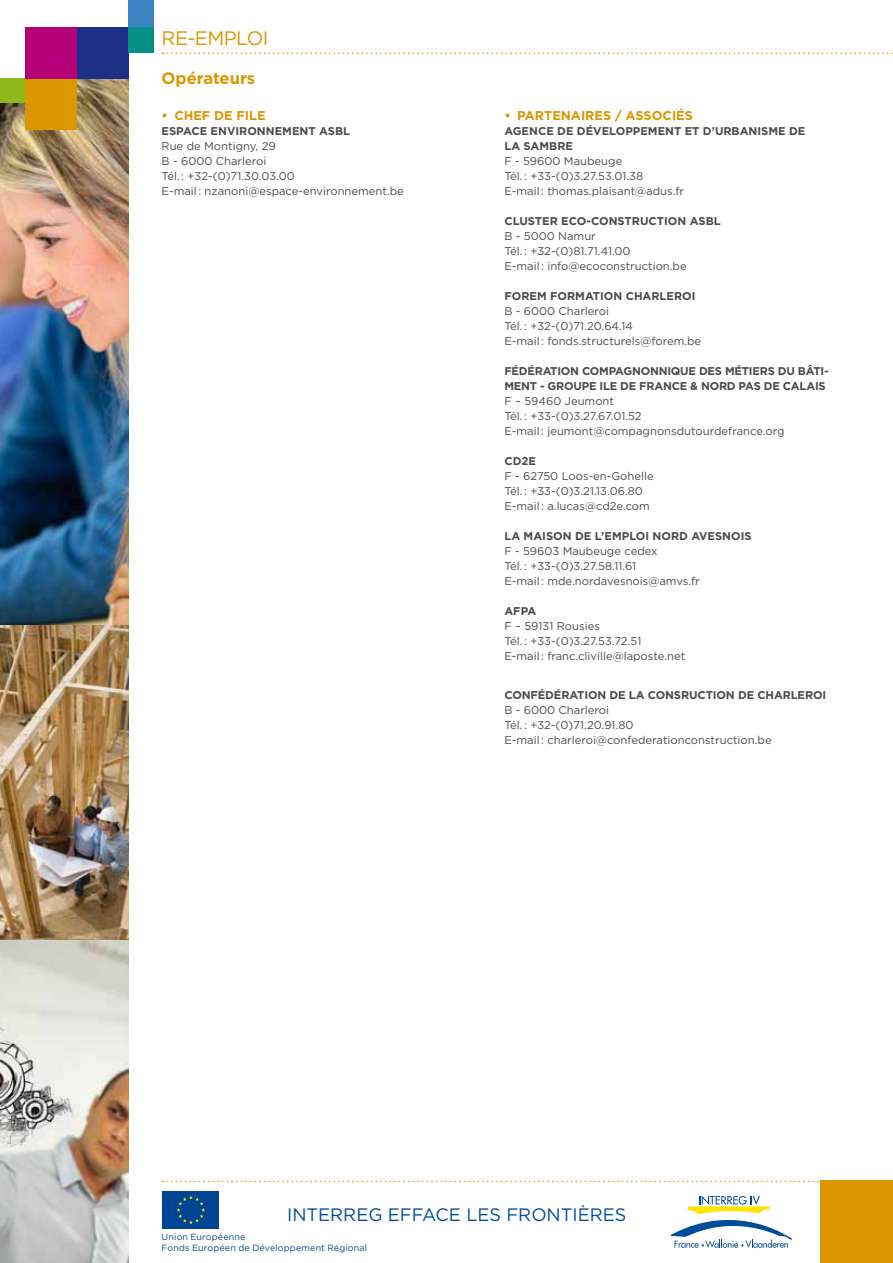
<style>
.page{position:relative;width:893px;height:1263px;background:#fff}
.page>*{position:absolute;margin:0;border:0;box-sizing:border-box;transform-origin:0 0}
.t1{font:19.5px "Gotham";letter-spacing:-.03em;color:#dc9601}
.t2{font:18px "Gotham";color:#004c98}
.t3{font:700 16.5px "Gotham";color:#dc9601}
.t4{font:700 12.75px "Gotham";color:#dc9601}
.t5{font:11.25px/15px "Gotham";color:#4b4b4d}
.t6{font:700 11.25px "Gotham";color:#4b4b4d}
.t7{font:700 11.25px "Gotham";letter-spacing:-.02em;color:#4b4b4d}
.t8{font:9px/10.8px "Gotham";letter-spacing:.02em;color:#004494}
</style>
<div class="page">
<img style="left:0;top:78px;width:128px;height:1185px">
<div style="left:0;top:78px;width:26px;height:25px;background:#8fb91a"></div>
<div style="left:26px;top:78px;width:51px;height:52px;background:#dc9601"></div>
<div style="left:26px;top:27px;width:51px;height:51px;background:#b40178"></div>
<div style="left:77px;top:27px;width:51px;height:51px;background:#1d2f86"></div>
<div style="left:128px;top:0;width:26px;height:27px;background:#3c84c1"></div>
<div style="left:128px;top:27px;width:26px;height:26px;background:#029089"></div>
<div style="left:821px;top:1181px;width:72px;height:82px;background:#dc9601"></div>
<svg style="left:162px;top:1191px;width:1px;height:38px"></svg>
<div style="left:163px;top:1191px;width:56px;height:38px;background:#004494"></div>
<svg style="left:177px;top:1196px;width:28px;height:28px"></svg>
<svg style="left:670px;top:1196px;width:122px;height:52px"></svg>
<svg style="left:162px;top:53px;width:731px;height:1px"></svg>
<svg style="left:162px;top:1181px;width:659px;height:1px"></svg>
<h1 class="t1" style="left:162px;top:25px;width:108px">RE-EMPLOI</h1>
<h3 class="t3" style="left:162px;top:68px;width:95px">OPÉRATEURS</h3>
<p class="t4" style="left:162px;top:107px;width:91px">• CHEF DE FILE</p>
<p class="t6" style="left:162px;top:124px;width:82px">ESPACE ENVIRO</p>
<p class="t6" style="left:257px;top:124px;width:27px">NNEME</p>
<p class="t6" style="left:300px;top:124px;width:49px">NT ASBL</p>
<p class="t5" style="left:162px;top:139px;width:244px">Rue de Montigny, 29<br>B - 6000 Charleroi<br>Tél. : +32-(0)71.30.03.00<br>E-mail : nzanoni@espace-environnement.be</p>
<p class="t4" style="left:504px;top:107px;width:76px">• PARTENAIRE</p>
<p class="t4" style="left:603px;top:107px;width:91px">S / ASSOCI ÉS</p>
<p class="t6" style="left:504px;top:124px;width:107px">AGENCE DE DÉVELOPPEME</p>
<p class="t6" style="left:665px;top:124px;width:133px">NT ET D’URBANISME DE</p>
<p class="t6" style="left:504px;top:139px;width:29px">LA SAM</p>
<p class="t6" style="left:549px;top:139px;width:17px">BRE</p>
<p class="t5" style="left:504px;top:154px;width:181px">F - 59600 Maubeuge<br>Tél. : +33-(0)3.27.53.01.38<br>E-mail : thomas.plaisant@adus.fr</p>
<p class="t6" style="left:504px;top:214px;width:214px">CLUSTER ECO-CO NSTRUCTIO N ASBL</p>
<p class="t5" style="left:504px;top:229px;width:184px">B - 5000 Namur<br>Tél. : +32-(0)81.71.41.00<br>E-mail : info@ecoconstruction.be</p>
<p class="t6" style="left:504px;top:289px;width:10px">FOREM</p>
<p class="t6" style="left:550px;top:289px;width:10px">FORMA</p>
<p class="t6" style="left:593px;top:289px;width:59px">TION CHARLEROI</p>
<p class="t5" style="left:504px;top:304px;width:198px">B - 6000 Charleroi<br>Tél. : +32-(0)71.20.64.14<br>E-mail : fonds.structurels@forem.be</p>
<p class="t6" style="left:504px;top:364px;width:87px">FÉDÉRATION COMPA</p>
<p class="t7" style="left:623px;top:364px;width:207px">GNONNIQUE DES MÉTIERS DU BÂTI-</p>
<p class="t6" style="left:504px;top:379px;width:53px">MENT - GRO</p>
<p class="t6" style="left:573px;top:379px;width:33px">UPE ILE</p>
<p class="t6" style="left:620px;top:379px;width:28px">DE FRA</p>
<p class="t6" style="left:663px;top:379px;width:48px">NCE &amp; NORD</p>
<p class="t6" style="left:739px;top:379px;width:53px">PAS DE CALAI</p>
<p class="t6" style="left:818px;top:379px;width:9px">S</p>
<p class="t5" style="left:504px;top:394px;width:282px">F – 59460 Jeumont<br>Tél. : +33-(0)3.27.67.01.52<br>E-mail : jeumont@compagnonsdutourdefrance.org</p>
<p class="t6" style="left:504px;top:454px;width:33px">CD2E</p>
<p class="t5" style="left:504px;top:469px;width:151px">F - 62750 Loos-en-Gohelle<br>Tél. : +33-(0)3.21.13.06.80<br>E-mail : a.lucas@cd2e.com</p>
<p class="t6" style="left:504px;top:529px;width:109px">LA MAISON DE L’EMPLOI</p>
<p class="t6" style="left:653px;top:529px;width:10px">NORD</p>
<p class="t6" style="left:691px;top:529px;width:62px">AVESNOIS</p>
<p class="t5" style="left:504px;top:544px;width:197px">F - 59603 Maubeuge cedex<br>Tél. : +33-(0)3.27.58.11.61<br>E-mail : mde.nordavesnois@amvs.fr</p>
<p class="t6" style="left:504px;top:604px;width:33px">AFPA</p>
<p class="t5" style="left:504px;top:619px;width:182px">F – 59131 Rousies<br>Tél. : +33-(0)3.27.53.72.51<br>E-mail : franc.cliville@laposte.net</p>
<p class="t6" style="left:504px;top:687px;width:278px">CONFÉDÉRATION DE LA CONSRUCTION DE CHARLEROI</p>
<p class="t5" style="left:504px;top:702px;width:269px">B - 6000 Charleroi<br>Tél. : +32-(0)71.20.91.80<br>E-mail : charleroi@confederationconstruction.be</p>
<h2 class="t2" style="left:287px;top:1203px;width:113px">INTERREG eff</h2>
<h2 class="t2" style="left:422px;top:1203px;width:206px">ace les fronti ères</h2>
<p class="t8" style="left:162px;top:1231px;width:207px">Union Européenne<br>Fonds Européen de Développement Régional</p>
</div>
